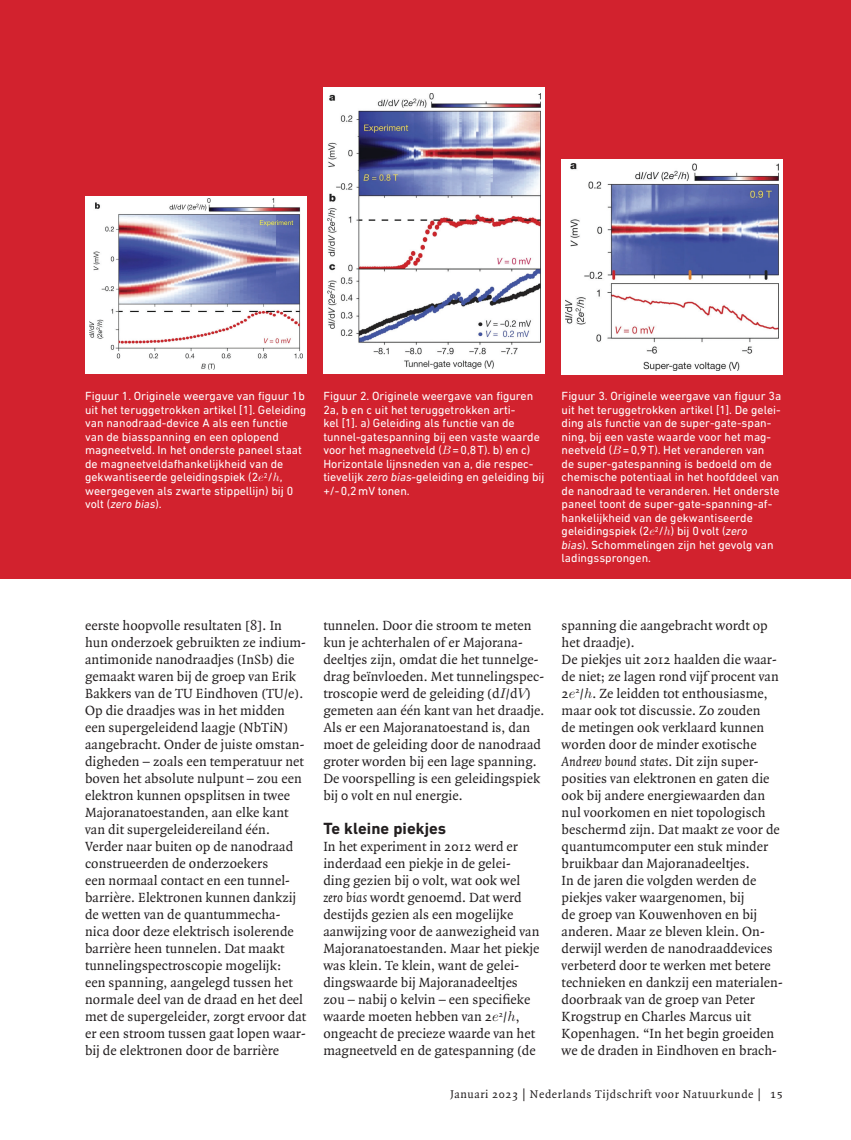
<style>
.page{position:relative;width:851px;height:1140px;background:#fff}
.page>*{position:absolute;margin:0;border:0;box-sizing:border-box;transform-origin:0 0}
.Subkop{font:700 16.5px "DIN Next LT Pro";letter-spacing:.005em;color:#231f20}
.Platte_tekst{font:14.25px/17px "Quadraat";letter-spacing:.005em;color:#231f20}
.Kader_tekst___foto_b{font:12px/13.5px "DIN Next LT Pro";color:#fff}
.t1{font:12px "Quadraat";letter-spacing:.05em;color:#231f20}
.s1{font-family:"CMMI10"}
.s2{font-style:italic}
.s3{font-family:"Quadraat Small Caps"}
</style>
<div class="page">
<div style="left:0;top:0;width:850px;height:578px;background:#d2222e"></div>
<div style="left:85px;top:196px;width:221px;height:178px;background:#fff"></div>
<img style="left:89px;top:199px;width:213px;height:171px">
<div style="left:323px;top:87px;width:221px;height:287px;background:#fff"></div>
<img style="left:327px;top:93px;width:213px;height:276px">
<div style="left:561px;top:159px;width:221px;height:215px;background:#fff"></div>
<img style="left:566px;top:163px;width:212px;height:207px">
<p class="Kader_tekst___foto_b" style="left:85px;top:389px;width:223px">Figuur 1. Originele weergave van figuur 1b uit het teruggetrokken artikel [1]. Geleiding van nanodraad-device A als een functie van de biasspanning en een oplopend magneetveld. In het onderste paneel staat de magneetveldafhankelijkheid van de gekwantiseerde geleidingspiek (2<span class="s1">e</span><sup>2</sup>/<span class="s1">h</span>, weergegeven als zwarte stippellijn) bij 0 volt (<span class="s2">zero bias</span>).</p>
<p class="Kader_tekst___foto_b" style="left:323px;top:389px;width:222px">Figuur 2. Originele weergave van figuren 2a, b en c uit het teruggetrokken arti-<br>kel [1]. a) Geleiding als functie van de tunnel-gatespanning bij een vaste waarde voor het magneetveld (<span class="s1">B</span>=0,8T). b) en c)<br>Horizontale lijnsneden van a, die respec&shy;tievelijk <span class="s2">zero bias</span>-geleiding en geleiding bij +/-0,2mV tonen.</p>
<p class="Kader_tekst___foto_b" style="left:561px;top:389px;width:221px">Figuur 3. Originele weergave van figuur 3a uit het teruggetrokken artikel [1]. De gelei&shy;ding als functie van de super-gate-span&shy;ning, bij een vaste waarde voor het mag&shy;neetveld (<span class="s1">B</span>=0,9T). Het veranderen van<br>de super-gatespanning is bedoeld om de chemische potentiaal in het hoofddeel van de nanodraad te veranderen. Het onderste paneel toont de super-gate-spanning-af&shy;hankelijkheid van de gekwantiseerde geleidingspiek (2<span class="s1">e</span><sup>2</sup>/<span class="s1">h</span>) bij 0volt (<span class="s2">zero<br>bias</span>). Schommelingen zijn het gevolg van ladingssprongen.</p>
<p class="Platte_tekst" style="left:85px;top:617px;width:222px">eerste hoopvolle resultaten [8]. In hun onderzoek gebruikten ze indium&shy;antimonide nanodraadjes (InSb) die gemaakt waren bij de groep van Erik Bakkers van de TU Eindhoven (TU/e).<br>Op die draadjes was in het midden een supergeleidend laagje (NbTiN) aangebracht. Onder de juiste omstan&shy;digheden – zoals een temperatuur net boven het absolute nulpunt – zou een elektron kunnen opsplitsen in twee Majoranatoestanden, aan elke kant van dit supergeleidereiland één.</p>
<p class="Platte_tekst" style="left:85px;top:838px;width:222px">Verder naar buiten op de nanodraad construeerden de onderzoekers<br>een normaal contact en een tunnel&shy;barrière. Elektronen kunnen dankzij de wetten van de quantummecha&shy;nica door deze elektrisch isolerende barrière heen tunnelen. Dat maakt tunnelingspectroscopie mogelijk:<br>een spanning, aangelegd tussen het normale deel van de draad en het deel met de supergeleider, zorgt ervoor dat er een stroom tussen gaat lopen waar&shy;bij de elektronen door de barrière</p>
<p class="Platte_tekst" style="left:323px;top:617px;width:223px">tunnelen. Door die stroom te meten kun je achterhalen of er Majorana&shy;deeltjes zijn, omdat die het tunnelge&shy;drag beïnvloeden. Met tunnelingspec&shy;troscopie werd de geleiding (d<span class="s1">I</span>/d<span class="s1">V</span>) gemeten aan één kant van het draadje.<br>Als er een Majoranatoestand is, dan moet de geleiding door de nanodraad groter worden bij een lage spanning.<br>De voorspelling is een geleidingspiek bij 0 volt en nul energie.</p>
<p class="Subkop" style="left:323px;top:818px;width:124px">Te kleine piekjes</p>
<p class="Platte_tekst" style="left:323px;top:838px;width:218px">In het experiment in 2012 werd er inderdaad een piekje in de gelei&shy;ding gezien bij 0 volt, wat ook wel <span class="s2">zero bias</span> wordt genoemd. Dat werd destijds gezien als een mogelijke aanwijzing voor de aanwezigheid van Majoranatoestanden. Maar het piekje was klein. Te klein, want de gelei&shy;dingswaarde bij Majoranadeeltjes zou – nabij 0 kelvin – een specifieke waarde moeten hebben van 2<span class="s1">e</span><sup>2</sup>/<span class="s1">h</span>, ongeacht de precieze waarde van het magneetveld en de gatespanning (de</p>
<p class="Platte_tekst" style="left:561px;top:617px;width:208px">spanning die aangebracht wordt op het draadje).</p>
<p class="Platte_tekst" style="left:561px;top:651px;width:219px">De piekjes uit 2012 haalden die waar&shy;de niet; ze lagen rond vijf procent van 2<span class="s1">e</span><sup>2</sup>/<span class="s1">h</span>. Ze leidden tot enthousiasme, maar ook tot discussie. Zo zouden<br>de metingen ook verklaard kunnen worden door de minder exotische <span class="s2">Andreev bound states</span>. Dit zijn super&shy;posities van elektronen en gaten die ook bij andere energiewaarden dan nul voorkomen en niet topologisch beschermd zijn. Dat maakt ze voor de quantumcomputer een stuk minder bruikbaar dan Majoranadeeltjes.</p>
<p class="Platte_tekst" style="left:561px;top:872px;width:223px">In de jaren die volgden werden de piekjes vaker waargenomen, bij<br>de groep van Kouwenhoven en bij anderen. Maar ze bleven klein. On&shy;derwijl werden de nanodraaddevices verbeterd door te werken met betere technieken en dankzij een materialen&shy;doorbraak van de groep van Peter Krogstrup en Charles Marcus uit Kopenhagen. “In het begin groeiden we de draden in Eindhoven en brach-</p>
<p class="t1" style="left:450px;top:1087px;width:334px">Januari 2023 | Nederlands Tijdschrift voor Natuurkunde | <span class="s3">15</span></p>
</div>
